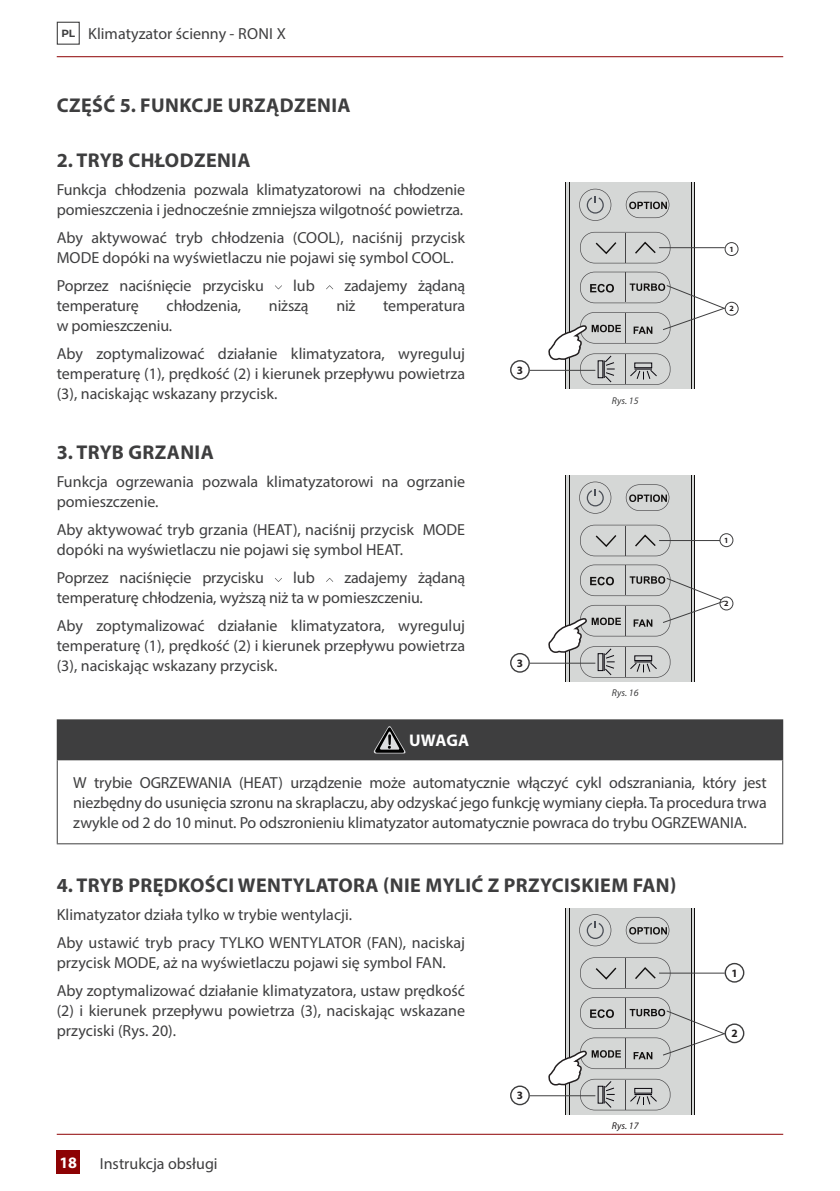
<style>
.page{position:relative;width:840px;height:1191px;background:#fff}
.page>*{position:absolute;margin:0;border:0;box-sizing:border-box;transform-origin:0 0}
.t1{font:700 20px "Myriad Pro";letter-spacing:.02em;color:#3e3e3f}
.t2{font:700 17px "Myriad Pro";letter-spacing:.005em;color:#fff}
.t3{font:16px/20px "Myriad Pro";color:#3e3e3f}
.t4{font:700 16px "Myriad Pro";color:#fff}
.t5{font:700 11.2px "Myriad Pro";color:#231f20}
.t6{font:italic 9.8px "Myriad Pro";color:#3e3e3f}
.t7{font:italic 9.8px "Myriad Pro";color:#231f20}
.t8{font:700 8px "Myriad Pro";color:#231f20}
.s1{font-family:"Montserrat";font-weight:700;font-size:10.4px}
</style>
<div class="page">
<hr style="left:57px;top:1133px;width:725px;height:1px;background:#8d0203">
<div style="left:57px;top:1151px;width:23px;height:23px;background:#8d0203"></div>
<hr style="left:57px;top:56px;width:725px;height:1px;background:#8d0203">
<div style="left:57px;top:22px;width:23px;height:23px;border:1px solid #3e3e3f"></div>
<svg style="left:275px;top:285px;width:7px;height:4px"></svg>
<svg style="left:326px;top:285px;width:7px;height:4px"></svg>
<svg style="left:275px;top:578px;width:7px;height:4px"></svg>
<svg style="left:326px;top:578px;width:7px;height:4px"></svg>
<div style="left:57px;top:720px;width:725px;height:40px;background:#3e3e3f"></div>
<hr style="left:57px;top:719px;width:725px;height:1px;background:#3e3e3f">
<hr style="left:57px;top:760px;width:1px;height:83px;background:#3e3e3f">
<hr style="left:781px;top:760px;width:1px;height:83px;background:#3e3e3f">
<hr style="left:57px;top:843px;width:725px;height:1px;background:#3e3e3f">
<svg style="left:373px;top:726px;width:33px;height:27px"></svg>
<div style="left:565px;top:908px;width:129px;height:206px;background:#d5d7d6"></div>
<hr style="left:694px;top:908px;width:1px;height:206px;background:#110f0e">
<hr style="left:565px;top:908px;width:1px;height:206px;background:#110f0e">
<hr style="left:690px;top:908px;width:1px;height:206px;background:#110f0e">
<hr style="left:568px;top:908px;width:1px;height:206px;background:#110f0e">
<svg style="left:579px;top:914px;width:32px;height:32px"></svg>
<svg style="left:625px;top:917px;width:44px;height:26px"></svg>
<svg style="left:580px;top:957px;width:90px;height:31px"></svg>
<hr style="left:530px;top:1095px;width:64px;height:1px;background:#3e3e3f">
<svg style="left:510px;top:1086px;width:19px;height:18px"></svg>
<div style="left:509px;top:1085px;width:20px;height:20px;border:1px solid #3e3e3f;border-radius:50%"></div>
<hr style="left:659px;top:972px;width:64px;height:1px;background:#3e3e3f">
<div style="left:724px;top:963px;width:20px;height:19px;border:1px solid #3e3e3f;border-radius:50%"></div>
<div style="left:724px;top:1023px;width:20px;height:20px;border:1px solid #3e3e3f;border-radius:50%"></div>
<svg style="left:547px;top:997px;width:177px;height:113px"></svg>
<div style="left:565px;top:475px;width:129px;height:206px;background:#d5d7d6"></div>
<hr style="left:694px;top:475px;width:1px;height:206px;background:#110f0e">
<hr style="left:565px;top:475px;width:1px;height:206px;background:#110f0e">
<hr style="left:690px;top:475px;width:1px;height:206px;background:#110f0e">
<hr style="left:568px;top:475px;width:1px;height:206px;background:#110f0e">
<svg style="left:579px;top:481px;width:32px;height:33px"></svg>
<svg style="left:625px;top:484px;width:44px;height:27px"></svg>
<svg style="left:580px;top:525px;width:90px;height:31px"></svg>
<hr style="left:530px;top:663px;width:64px;height:1px;background:#3e3e3f">
<svg style="left:510px;top:653px;width:19px;height:19px"></svg>
<div style="left:509px;top:653px;width:20px;height:19px;border:1px solid #3e3e3f;border-radius:50%"></div>
<hr style="left:659px;top:540px;width:64px;height:1px;background:#3e3e3f">
<div style="left:719px;top:534px;width:13px;height:12px;background:#fff;border-radius:50%"></div>
<div style="left:719px;top:533px;width:14px;height:14px;border:1px solid #3e3e3f;border-radius:50%"></div>
<div style="left:719px;top:596px;width:14px;height:14px;border:1px solid #3e3e3f;border-radius:50%"></div>
<svg style="left:547px;top:564px;width:177px;height:114px"></svg>
<div style="left:565px;top:183px;width:129px;height:206px;background:#d5d7d6"></div>
<hr style="left:694px;top:183px;width:1px;height:206px;background:#110f0e">
<hr style="left:565px;top:183px;width:1px;height:206px;background:#110f0e">
<hr style="left:690px;top:183px;width:1px;height:206px;background:#110f0e">
<hr style="left:568px;top:183px;width:1px;height:206px;background:#110f0e">
<svg style="left:579px;top:189px;width:32px;height:32px"></svg>
<svg style="left:625px;top:191px;width:44px;height:27px"></svg>
<svg style="left:580px;top:232px;width:90px;height:31px"></svg>
<hr style="left:530px;top:370px;width:64px;height:1px;background:#3e3e3f">
<svg style="left:510px;top:361px;width:19px;height:18px"></svg>
<div style="left:509px;top:360px;width:20px;height:20px;border:1px solid #3e3e3f;border-radius:50%"></div>
<hr style="left:659px;top:247px;width:64px;height:1px;background:#3e3e3f">
<div style="left:724px;top:242px;width:14px;height:14px;border:1px solid #3e3e3f;border-radius:50%"></div>
<div style="left:724px;top:302px;width:14px;height:14px;border:1px solid #3e3e3f;border-radius:50%"></div>
<svg style="left:547px;top:272px;width:177px;height:113px"></svg>
<p class="t3" style="left:61px;top:24px;width:226px"><span class="s1">PL</span> Klimatyzator ścienny - RONI X</p>
<p class="t1" style="left:57px;top:92px;width:295px">CZĘŚĆ 5. FUNKCJE URZĄDZENIA</p>
<p class="t1" style="left:57px;top:147px;width:195px">2. TRYB CHŁODZENIA</p>
<p class="t3" style="left:57px;top:179px;width:409px">Funkcja chłodzenia pozwala klimatyzatorowi na chłodzenie pomieszczenia i jednocześnie zmniejsza wilgotność powietrza.</p>
<p class="t3" style="left:57px;top:227px;width:409px">Aby aktywować tryb chłodzenia (COOL), naciśnij przycisk<br>MODE dopóki na wyświetlaczu nie pojawi się symbol COOL.</p>
<p class="t3" style="left:57px;top:275px;width:208px">Poprzez naciśnięcie przycisku</p>
<p class="t3" style="left:293px;top:275px;width:23px">lub</p>
<p class="t3" style="left:344px;top:275px;width:122px">zadajemy żądaną</p>
<p class="t3" style="left:57px;top:295px;width:84px">temperaturę</p>
<p class="t3" style="left:166px;top:295px;width:76px">chłodzenia,</p>
<p class="t3" style="left:269px;top:295px;width:41px">niższą</p>
<p class="t3" style="left:336px;top:295px;width:21px">niż</p>
<p class="t3" style="left:383px;top:295px;width:83px">temperatura</p>
<p class="t3" style="left:57px;top:315px;width:117px">w pomieszczeniu.</p>
<p class="t3" style="left:57px;top:343px;width:409px;text-align:justify">Aby zoptymalizować działanie klimatyzatora, wyreguluj temperaturę (1), prędkość (2) i kierunek przepływu powietrza (3), naciskając wskazany przycisk.</p>
<p class="t1" style="left:57px;top:439px;width:158px">3. TRYB GRZANIA</p>
<p class="t3" style="left:57px;top:472px;width:409px">Funkcja ogrzewania pozwala klimatyzatorowi na ogrzanie pomieszczenie.</p>
<p class="t3" style="left:57px;top:520px;width:409px">Aby aktywować tryb grzania (HEAT), naciśnij przycisk MODE dopóki na wyświetlaczu nie pojawi się symbol HEAT.</p>
<p class="t3" style="left:57px;top:567px;width:208px">Poprzez naciśnięcie przycisku</p>
<p class="t3" style="left:293px;top:567px;width:23px">lub</p>
<p class="t3" style="left:57px;top:567px;width:409px;text-indent:287px">zadajemy żądaną temperaturę chłodzenia, wyższą niż ta w pomieszczeniu.</p>
<p class="t3" style="left:57px;top:615px;width:409px;text-align:justify">Aby zoptymalizować działanie klimatyzatora, wyreguluj temperaturę (1), prędkość (2) i kierunek przepływu powietrza (3), naciskając wskazany przycisk.</p>
<p class="t5" style="left:516px;top:363px;width:8px">3</p>
<p class="t5" style="left:516px;top:655px;width:8px">3</p>
<p class="t6" style="left:611px;top:394px;width:28px">Rys. 15</p>
<p class="t6" style="left:611px;top:687px;width:28px">Rys. 16</p>
<p class="t8" style="left:729px;top:244px;width:6px">1</p>
<p class="t8" style="left:729px;top:303px;width:6px">2</p>
<p class="t8" style="left:723px;top:535px;width:6px">1</p>
<p class="t8" style="left:723px;top:598px;width:6px">2</p>
<p class="t2" style="left:409px;top:729px;width:62px">UWAGA</p>
<p class="t3" style="left:73px;top:772px;width:694px;text-align:justify">W trybie OGRZEWANIA (HEAT) urządzenie może automatycznie włączyć cykl odszraniania, który jest niezbędny do usunięcia szronu na skraplaczu, aby odzyskać jego funkcję wymiany ciepła. Ta procedura trwa zwykle od 2 do 10 minut. Po odszronieniu klimatyzator automatycznie powraca do trybu OGRZEWANIA.</p>
<p class="t1" style="left:57px;top:872px;width:620px">4. TRYB PRĘDKOŚCI WENTYLATORA (NIE MYLIĆ Z PRZYCISKIEM FAN)</p>
<p class="t3" style="left:57px;top:904px;width:297px">Klimatyzator działa tylko w trybie wentylacji.</p>
<p class="t3" style="left:57px;top:932px;width:409px">Aby ustawić tryb pracy TYLKO WENTYLATOR (FAN), naciskaj przycisk MODE, aż na wyświetlaczu pojawi się symbol FAN.</p>
<p class="t3" style="left:57px;top:980px;width:409px;text-align:justify">Aby zoptymalizować działanie klimatyzatora, ustaw prędkość (2) i kierunek przepływu powietrza (3), naciskając wskazane przyciski (Rys. 20).</p>
<p class="t4" style="left:59px;top:1152px;width:19px">18</p>
<p class="t3" style="left:100px;top:1153px;width:119px">Instrukcja obsługi</p>
<p class="t5" style="left:516px;top:1088px;width:8px">3</p>
<p class="t7" style="left:611px;top:1119px;width:28px">Rys. 17</p>
<p class="t5" style="left:731px;top:965px;width:8px">1</p>
<p class="t5" style="left:731px;top:1026px;width:8px">2</p>
</div>
